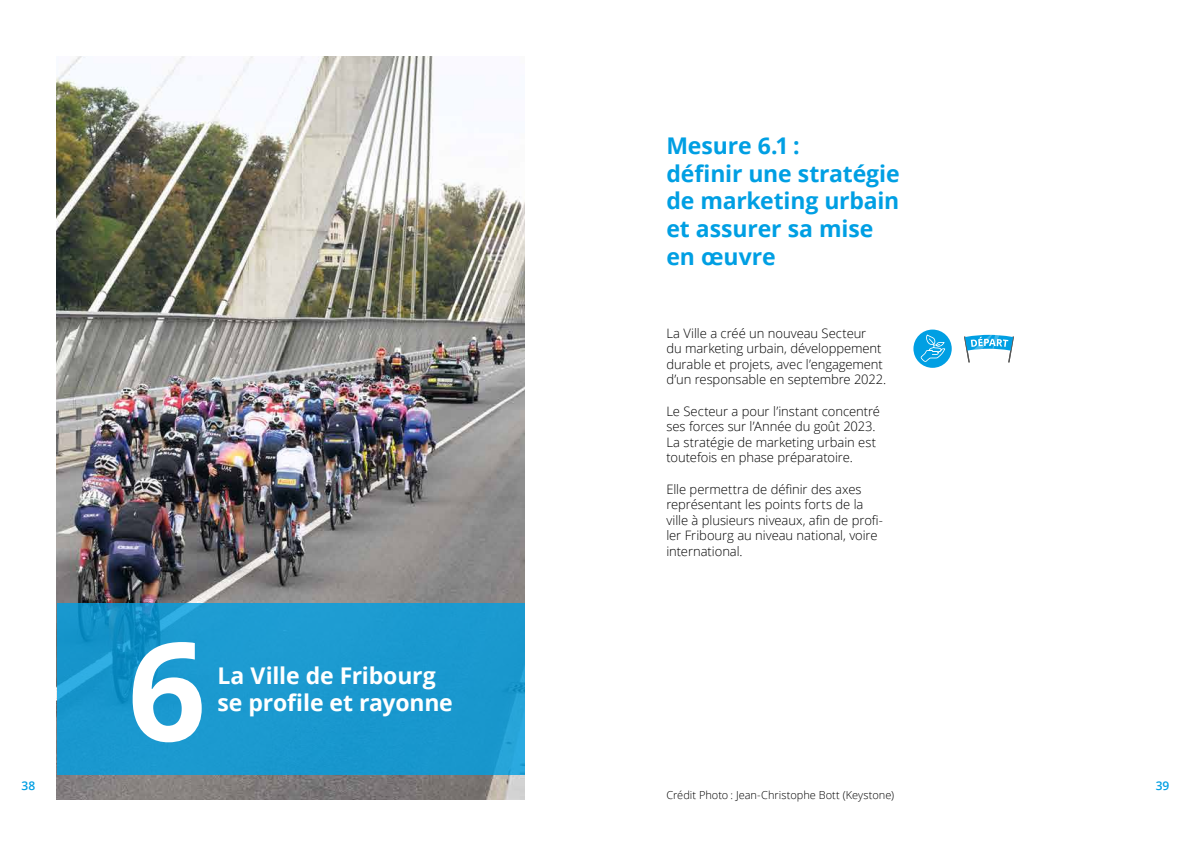
<style>
.page{position:relative;width:1191px;height:842px;background:#fff}
.page>*{position:absolute;margin:0;border:0;box-sizing:border-box;transform-origin:0 0}
.t1{font:700 137px "Open Sans";color:#fff}
.t2{font:700 23px/27.6px "Open Sans";letter-spacing:-.005em;color:#009fe3}
.t3{font:700 23px/27.6px "Open Sans";letter-spacing:-.005em;color:#fff}
.t4{font:300 13px/15.6px "Open Sans";letter-spacing:-.005em;color:#000}
.t5{font:600 12px "Open Sans";color:#009fe3}
.t6{font:300 11px "Open Sans";color:#000}
</style>
<div class="page">
<img style="left:57px;top:57px;width:467px;height:742px">
<svg style="left:57px;top:603px;width:467px;height:171px;fill:#1a99cf"></svg>
<div style="left:913px;top:330px;width:38px;height:38px;background:#009fe3;border-radius:50%"></div>
<svg style="left:920px;top:335px;width:25px;height:27px"></svg>
<svg style="left:964px;top:335px;width:50px;height:28px"></svg>
<h2 class="t2" style="left:666px;top:131px;width:235px">Mesure 6.1 :<br>définir une stratégie de marketing urbain et assurer sa mise en œuvre</h2>
<h1 class="t1" style="left:128px;top:594px;width:80px">6</h1>
<h2 class="t3" style="left:217px;top:661px;width:237px">La Ville de Fribourg se profile et rayonne</h2>
<p class="t4" style="left:666px;top:325px;width:221px">La Ville a créé un nouveau Secteur<br>du marketing urbain, développement durable et projets, avec l’engagement d’un responsable en septembre 2022.</p>
<p class="t4" style="left:666px;top:403px;width:215px">Le Secteur a pour l’instant concentré ses forces sur l’Année du goût 2023.<br>La stratégie de marketing urbain est toutefois en phase préparatoire.</p>
<p class="t4" style="left:666px;top:481px;width:218px">Elle permettra de définir des axes représentant les points forts de la ville à plusieurs niveaux, afin de profi&shy;ler Fribourg au niveau national, voire international.</p>
<p class="t5" style="left:21px;top:777px;width:15px">38</p>
<p class="t5" style="left:1155px;top:777px;width:15px">39</p>
<p class="t6" style="left:666px;top:788px;width:229px">Crédit Photo : Jean-Christophe Bott (Keystone)</p>
</div>
